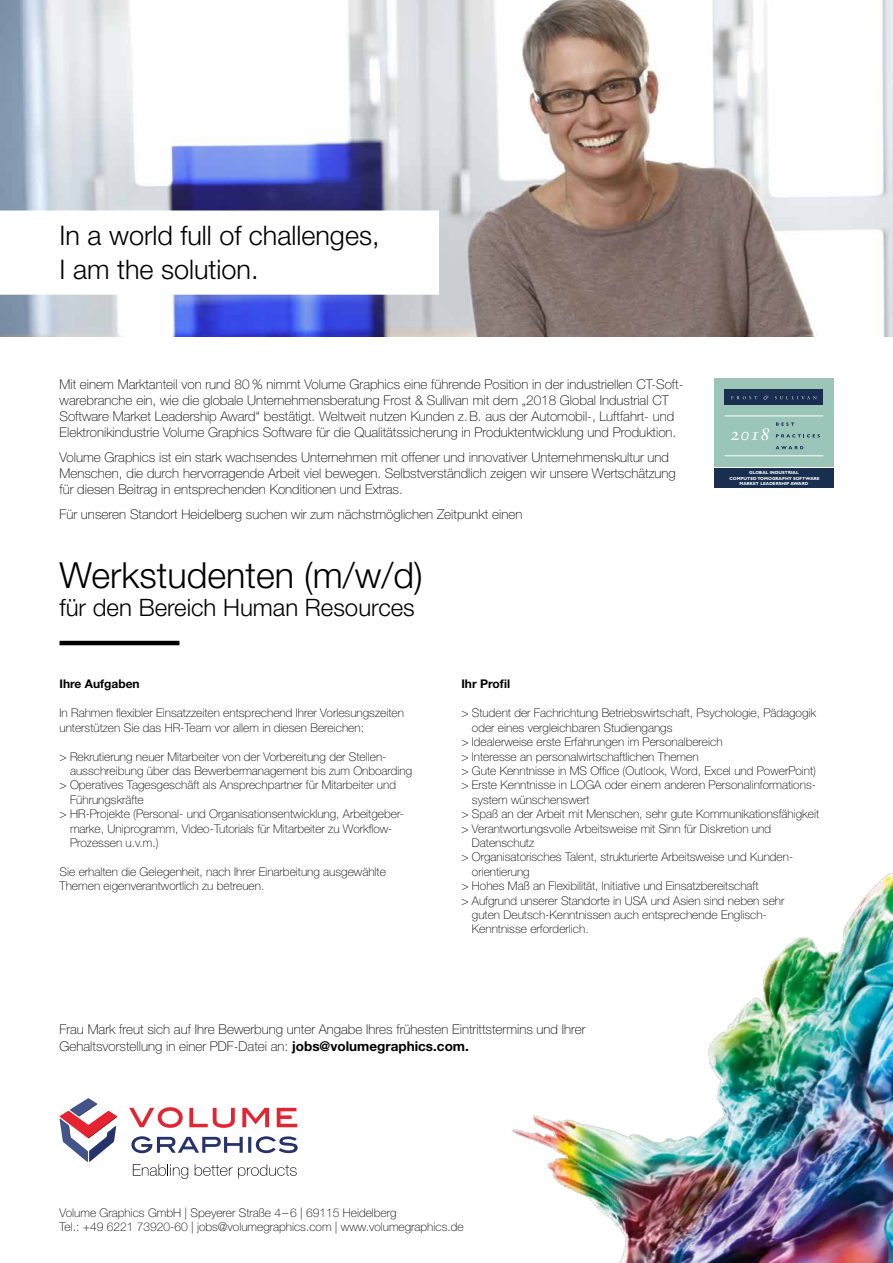
<style>
.page{position:relative;width:893px;height:1263px;background:#fff}
.page>*{position:absolute;margin:0;border:0;box-sizing:border-box;transform-origin:0 0}
.t1{font:300 36px "Helvetica Neue LT Std";color:#000}
.t2{font:300 27px/34.5px "Helvetica Neue LT Std";color:#000}
.t3{font:300 24px "Helvetica Neue LT Std";color:#000}
.t4{font:18px "Sabon Italic Os F";color:#fff}
.t5{font:100 13.5px/16.2px "Helvetica Neue LT Std";color:#000}
.t6{font:100 12px/14.4px "Helvetica Neue LT Std";color:#000}
.t7{font:700 12px "Helvetica Neue LT Std";color:#000}
.t8{font:700 4.5px/5.4px "Gill Sans";color:#fff;text-align:center}
.s1{font-weight:700}
</style>
<div class="page">
<img style="left:511px;top:873px;width:382px;height:390px">
<svg style="left:131px;top:1136px;width:167px;height:17px"></svg>
<svg style="left:129px;top:1107px;width:54px;height:21px"></svg>
<svg style="left:242px;top:1108px;width:27px;height:19px"></svg>
<svg style="left:277px;top:1108px;width:20px;height:19px"></svg>
<svg style="left:189px;top:1108px;width:46px;height:20px"></svg>
<svg style="left:59px;top:1098px;width:58px;height:64px"></svg>
<svg style="left:133px;top:1164px;width:55px;height:15px"></svg>
<svg style="left:195px;top:1164px;width:102px;height:14px"></svg>
<div style="left:714px;top:379px;width:119px;height:88px;background:#9bc5b9"></div>
<div style="left:714px;top:468px;width:119px;height:20px;background:#1a2f50"></div>
<div style="left:725px;top:390px;width:98px;height:15px;background:#1a2f50"></div>
<svg style="left:731px;top:396px;width:26px;height:3px"></svg>
<svg style="left:775px;top:396px;width:42px;height:3px"></svg>
<svg style="left:764px;top:395px;width:5px;height:5px"></svg>
<hr style="left:725px;top:416px;width:98px;height:1px;background:#fff">
<hr style="left:725px;top:456px;width:98px;height:1px;background:#fff">
<svg style="left:776px;top:422px;width:18px;height:4px"></svg>
<svg style="left:776px;top:434px;width:44px;height:3px"></svg>
<svg style="left:776px;top:446px;width:27px;height:3px"></svg>
<img style="left:0;top:0;width:893px;height:337px">
<svg style="left:0;top:210px;width:439px;height:85px"></svg>
<hr style="left:60px;top:641px;width:119px;height:4px;background:#000">
<h2 class="t2" style="left:60px;top:218px;width:321px">In a world full of challenges,<br>I am the solution.</h2>
<p class="t5" style="left:60px;top:376px;width:625px">Mit einem Marktanteil von rund 80 % nimmt Volume Graphics eine führende Position in der industriellen CT-Soft&shy;warebranche ein, wie die globale Unternehmensberatung Frost &amp; Sullivan mit dem „2018 Global Industrial CT Software Market Leadership Award“ bestätigt. Weltweit nutzen Kunden z.B. aus der Automobil-, Luftfahrt- und Elektronikindustrie Volume Graphics Software für die Qualitätssicherung in Produktentwicklung und Produktion.</p>
<p class="t5" style="left:60px;top:449px;width:618px">Volume Graphics ist ein stark wachsendes Unternehmen mit offener und innovativer Unternehmenskultur und<br>Menschen, die durch hervorragende Arbeit viel bewegen. Selbstverständlich zeigen wir unsere Wertschätzung für diesen Beitrag in entsprechenden Konditionen und Extras.</p>
<p class="t5" style="left:60px;top:506px;width:464px">Für unseren Standort Heidelberg suchen wir zum nächstmöglichen Zeitpunkt einen</p>
<h1 class="t1" style="left:60px;top:553px;width:365px">Werkstudenten (m/w/d)</h1>
<h3 class="t3" style="left:60px;top:593px;width:357px">für den Bereich Human Resources</h3>
<h3 class="t4" style="left:730px;top:423px;width:41px">2018</h3>
<p class="t8" style="left:729px;top:470px;width:92px">GLOBAL INDUSTRIAL<br>COMPUTED TOMOGRAPHY SOFTWARE<br>MARKET LEADERSHIP AWARD</p>
<p class="t7" style="left:60px;top:677px;width:82px">Ihre Aufgaben</p>
<p class="t6" style="left:60px;top:706px;width:346px">In Rahmen flexibler Einsatzzeiten entsprechend Ihrer Vorlesungszeiten unterstützen Sie das HR-Team vor allem in diesen Bereichen:</p>
<p class="t6" style="left:60px;top:749px;width:327px">&gt; Rekrutierung neuer Mitarbeiter von der Vorbereitung der Stellen-</p>
<p class="t6" style="left:70px;top:763px;width:344px">ausschreibung über das Bewerbermanagement bis zum Onboarding</p>
<p class="t6" style="left:60px;top:778px;width:338px">&gt; Operatives Tagesgeschäft als Ansprechpartner für Mitarbeiter und</p>
<p class="t6" style="left:70px;top:792px;width:75px">Führungskräfte</p>
<p class="t6" style="left:60px;top:807px;width:346px">&gt; HR-Projekte (Personal- und Organisationsentwicklung, Arbeitgeber-</p>
<p class="t6" style="left:70px;top:821px;width:324px">marke, Uniprogramm, Video-Tutorials für Mitarbeiter zu Workflow-</p>
<p class="t6" style="left:70px;top:835px;width:90px">Prozessen u.v.m.)</p>
<p class="t6" style="left:60px;top:864px;width:328px">Sie erhalten die Gelegenheit, nach Ihrer Einarbeitung ausgewählte<br>Themen eigenverantwortlich zu betreuen.</p>
<p class="t7" style="left:461px;top:677px;width:50px">Ihr Profil</p>
<p class="t6" style="left:461px;top:706px;width:356px">&gt; Student der Fachrichtung Betriebswirtschaft, Psychologie, Pädagogik</p>
<p class="t6" style="left:472px;top:720px;width:202px">oder eines vergleichbaren Studiengangs</p>
<p class="t6" style="left:461px;top:735px;width:263px">&gt; Idealerweise erste Erfahrungen im Personalbereich</p>
<p class="t6" style="left:461px;top:749px;width:239px">&gt; Interesse an personalwirtschaftlichen Themen</p>
<p class="t6" style="left:461px;top:763px;width:356px">&gt; Gute Kenntnisse in MS Office (Outlook, Word, Excel und PowerPoint)</p>
<p class="t6" style="left:461px;top:778px;width:354px">&gt; Erste Kenntnisse in LOGA oder einem anderen Personalinformations-</p>
<p class="t6" style="left:472px;top:792px;width:119px">system wünschenswert</p>
<p class="t6" style="left:461px;top:807px;width:359px">&gt; Spaß an der Arbeit mit Menschen, sehr gute Kommunikationsfähigkeit</p>
<p class="t6" style="left:461px;top:821px;width:311px">&gt; Verantwortungsvolle Arbeitsweise mit Sinn für Diskretion und</p>
<p class="t6" style="left:472px;top:835px;width:64px">Datenschutz</p>
<p class="t6" style="left:461px;top:850px;width:332px">&gt; Organisatorisches Talent, strukturierte Arbeitsweise und Kunden-</p>
<p class="t6" style="left:472px;top:864px;width:59px">orientierung</p>
<p class="t6" style="left:461px;top:879px;width:299px">&gt; Hohes Maß an Flexibilität, Initiative und Einsatzbereitschaft</p>
<p class="t6" style="left:461px;top:893px;width:325px">&gt; Aufgrund unserer Standorte in USA und Asien sind neben sehr</p>
<p class="t6" style="left:472px;top:907px;width:296px">guten Deutsch-Kenntnissen auch entsprechende Englisch-</p>
<p class="t6" style="left:472px;top:922px;width:118px">Kenntnisse erforderlich.</p>
<p class="t5" style="left:60px;top:1021px;width:528px">Frau Mark freut sich auf Ihre Bewerbung unter Angabe Ihres frühesten Eintrittstermins und Ihrer<br>Gehaltsvorstellung in einer PDF-Datei an: <span class="s1">jobs@volumegraphics.com.</span></p>
<p class="t6" style="left:60px;top:1205px;width:406px">Volume Graphics GmbH | Speyerer Straße 4–6 | 69115 Heidelberg<br>Tel.: +49 6221 73920-60 | jobs@volumegraphics.com | www.volumegraphics.de</p>
</div>
